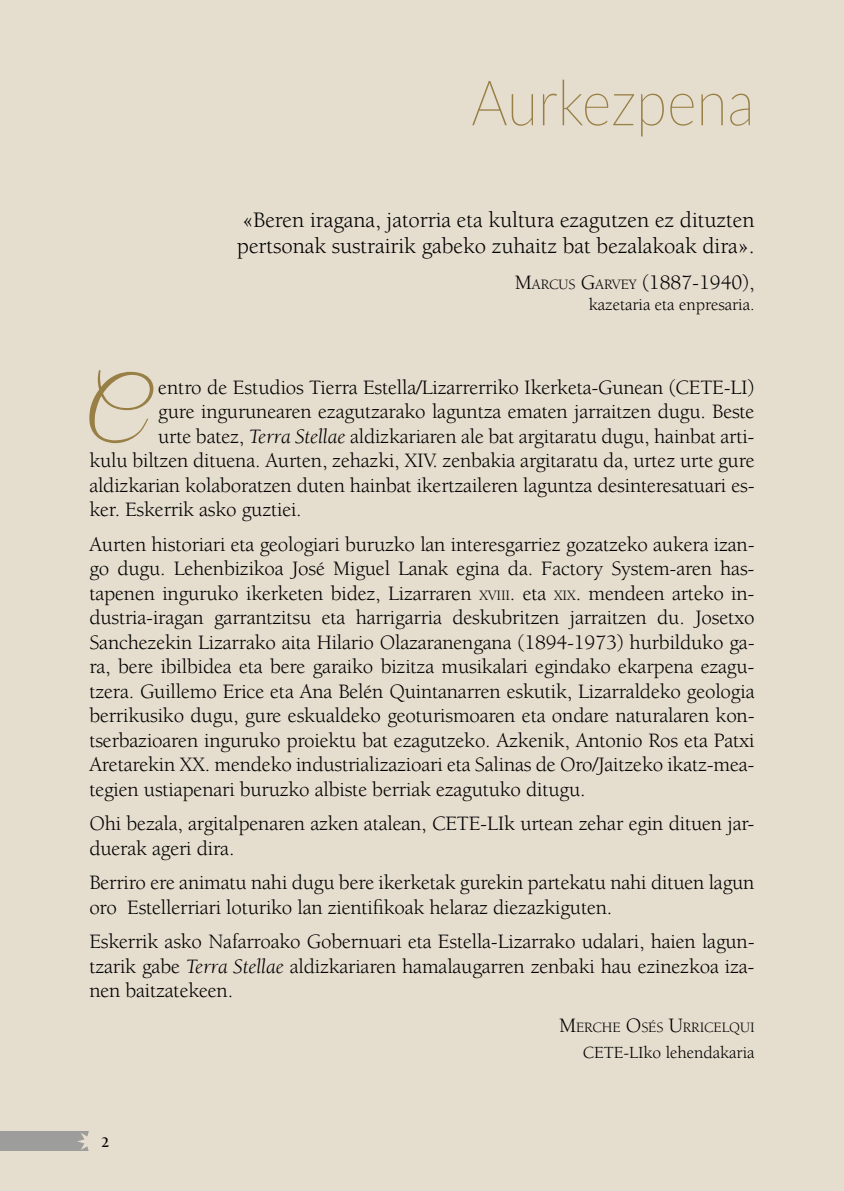
<style>
.page{position:relative;width:844px;height:1191px;background:#fff}
.page>*{position:absolute;margin:0;border:0;box-sizing:border-box;transform-origin:0 0}
.t1{font:81.02px "Great Vibes";color:#987f45}
.t2{font:100 63px "Lato";color:#987f45;scale:.9 1}
.t3{font:22.75px/26.2px "Berkeley Std";letter-spacing:-.005em;color:#000}
.t4{font:21px/24.5px "Berkeley Std";letter-spacing:-.01em;color:#000;text-align:justify}
.t5{font:21px "Berkeley Std";letter-spacing:-.005em;color:#000}
.t6{font:17.5px "Berkeley Std";letter-spacing:-.005em;color:#000}
.t7{font:700 14.88px "Berkeley Std";color:#000}
.t8{font:14.7px "Berkeley Std";letter-spacing:-.005em;color:#000}
.s1{font-size:14.7px}
.s2{font-style:inherit}
.s3{font-style:italic}
.s4{font-size:21px}
</style>
<div class="page">
<div style="left:0;top:0;width:843px;height:1191px;background:#e5ddce"></div>
<div style="left:0;top:1131px;width:89px;height:20px;background:#9d9d9c"></div>
<svg style="left:77px;top:1131px;width:12px;height:20px"></svg>
<h2 class="t2" style="left:471px;top:60px;width:316px">Aurkezpena</h2>
<p class="t3" style="left:237px;top:207px;width:519px">«Beren iragana, jatorria eta kultura ezagutzen ez dituzten pertsonak sustrairik gabeko zuhaitz bat bezalakoak dira».</p>
<p class="t5" style="left:515px;top:271px;width:241px">M<span class="s1">ARCUS</span> G<span class="s1">ARVEY</span> (1887-1940)<span class="s2">,</span></p>
<p class="t6" style="left:588px;top:295px;width:167px">kazetaria eta enpresaria.</p>
<h1 class="t1" style="left:84px;top:366px;width:59px">C</h1>
<p class="t4" style="left:158px;top:375px;width:597px">entro de Estudios Tierra Estella/Lizarrerriko Ikerketa-Gunean (CETE-LI)</p>
<p class="t4" style="left:158px;top:400px;width:597px">gure ingurunearen ezagutzarako laguntza ematen jarraitzen dugu. Beste</p>
<p class="t4" style="left:158px;top:424px;width:597px">urte batez, <span class="s3">Terra Stellae</span> aldizkariaren ale bat argitaratu dugu, hainbat arti-</p>
<p class="t4" style="left:89px;top:449px;width:666px">kulu biltzen dituena. Aurten, zehazki, XIV. zenbakia argitaratu da, urtez urte gure</p>
<p class="t4" style="left:89px;top:473px;width:666px">aldizkarian kolaboratzen duten hainbat ikertzaileren laguntza desinteresatuari es-</p>
<p class="t4" style="left:89px;top:498px;width:214px">ker. Eskerrik asko guztiei.</p>
<p class="t4" style="left:89px;top:532px;width:666px">Aurten historiari eta geologiari buruzko lan interesgarriez gozatzeko aukera izan&shy;go dugu. Lehenbizikoa José Miguel Lanak egina da. Factory System-aren has&shy;tapenen inguruko ikerketen bidez, Lizarraren <span class="s1">XVIII</span>. eta <span class="s1">XIX</span>. mendeen arteko in&shy;dustria-iragan garrantzitsu eta harrigarria deskubritzen jarraitzen du. Josetxo Sanchezekin Lizarrako aita Hilario Olazaranengana (1894-1973) hurbilduko ga&shy;ra, bere ibilbidea eta bere garaiko bizitza musikalari egindako ekarpena ezagu&shy;tzera. Guillemo Erice eta Ana Belén Quintanarren eskutik, Lizarraldeko geologia berrikusiko dugu, gure eskualdeko geoturismoaren eta ondare naturalaren kon&shy;tserbazioaren inguruko proiektu bat ezagutzeko. Azkenik, Antonio Ros eta Patxi Aretarekin XX. mendeko industrializazioari eta Salinas de Oro/Jaitzeko ikatz-mea&shy;tegien ustiapenari buruzko albiste berriak ezagutuko ditugu.</p>
<p class="t4" style="left:89px;top:811px;width:666px">Ohi bezala, argitalpenaren azken atalean, CETE-LIk urtean zehar egin dituen jar&shy;duerak ageri dira.</p>
<p class="t4" style="left:89px;top:870px;width:666px">Berriro ere animatu nahi dugu bere ikerketak gurekin partekatu nahi dituen lagun oro Estellerriari loturiko lan zientifikoak helaraz diezazkiguten.</p>
<p class="t4" style="left:89px;top:929px;width:666px">Eskerrik asko Nafarroako Gobernuari eta Estella-Lizarrako udalari, haien lagun&shy;tzarik gabe <span class="s3">Terra Stellae</span> aldizkariaren hamalaugarren zenbaki hau ezinezkoa iza&shy;nen baitzatekeen.</p>
<p class="t8" style="left:559px;top:1019px;width:197px"><span class="s4">M</span>ERCHE <span class="s4">O</span>SÉS <span class="s4">U</span>RRICELQUI</p>
<p class="t6" style="left:582px;top:1042px;width:173px">CETE-LIko lehendakaria</p>
<p class="t7" style="left:102px;top:1134px;width:9px">2</p>
</div>
